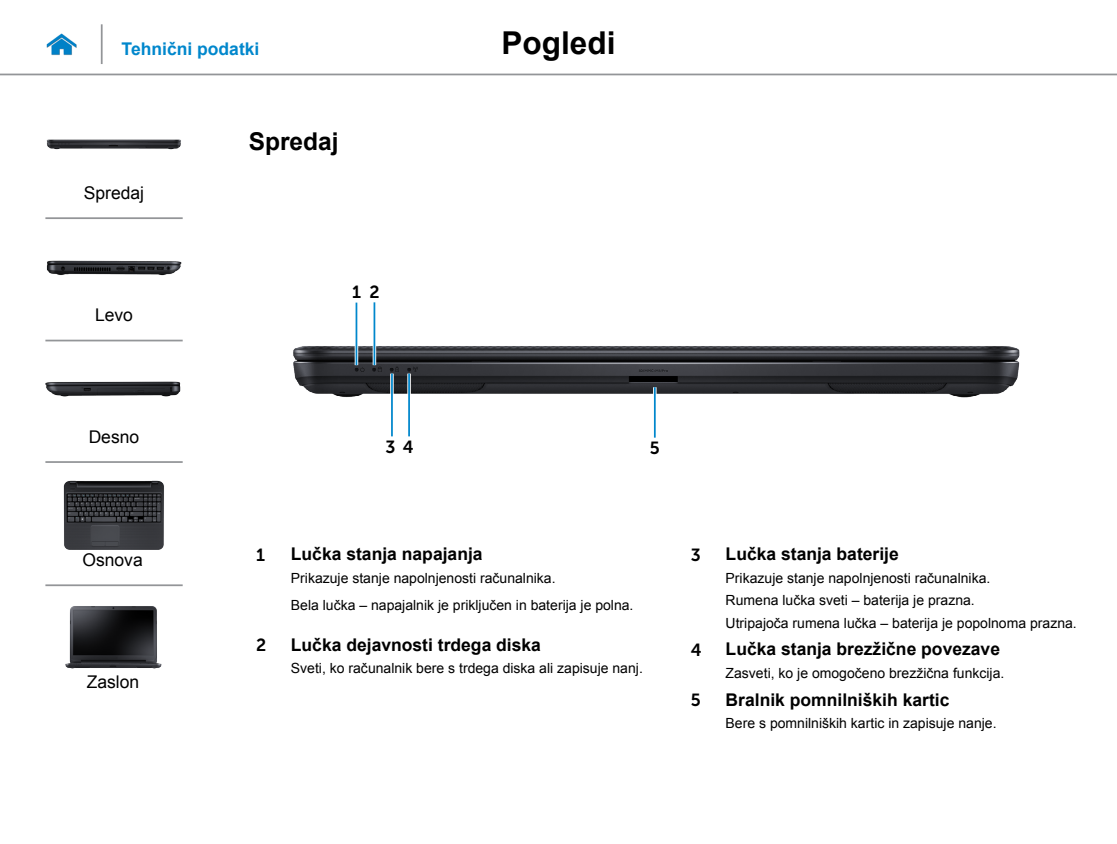
<style>
.page{position:relative;width:1117px;height:844px;background:#fff}
.page>*{position:absolute;margin:0;border:0;box-sizing:border-box;transform-origin:0 0}
.t1{font:700 31.5px "Arial";color:#000}
.Head2{font:700 24.5px "Arial";color:#000}
.Callout_Head{font:700 17.5px "Arial";color:#000}
.t2{font:17.5px "Arial";color:#000}
.Hyperlink{font:700 17.5px "Arial";color:#0087cc}
.Callout-L{font:17.5px "Museo Sans For Dell 700";color:#000}
.Callout_description{font:14px "Arial";color:#000}
</style>
<div class="page">
<hr style="left:0;top:74px;width:1116px;height:1px;background:#939598">
<img style="left:46px;top:33px;width:31px;height:23px">
<img style="left:293px;top:346px;width:727px;height:52px">
<svg style="left:354px;top:302px;width:4px;height:63px"></svg>
<hr style="left:355px;top:302px;width:2px;height:63px;background:#0087cc">
<svg style="left:372px;top:302px;width:4px;height:63px"></svg>
<hr style="left:373px;top:302px;width:2px;height:63px;background:#0087cc">
<hr style="left:390px;top:373px;width:3px;height:63px;background:#fff">
<hr style="left:391px;top:373px;width:2px;height:63px;background:#0087cc">
<svg style="left:407px;top:373px;width:4px;height:25px"></svg>
<hr style="left:408px;top:373px;width:2px;height:63px;background:#0087cc">
<hr style="left:653px;top:387px;width:3px;height:50px;background:#fff">
<hr style="left:653px;top:387px;width:2px;height:50px;background:#0087cc">
<hr style="left:101px;top:24px;width:2px;height:40px;background:#939598">
<img style="left:46px;top:139px;width:135px;height:11px">
<img style="left:46px;top:260px;width:136px;height:16px">
<img style="left:45px;top:381px;width:136px;height:16px">
<img style="left:64px;top:480px;width:100px;height:69px">
<img style="left:65px;top:606px;width:97px;height:63px">
<hr style="left:45px;top:217px;width:138px;height:2px;background:#939598">
<hr style="left:45px;top:339px;width:138px;height:2px;background:#939598">
<hr style="left:45px;top:461px;width:138px;height:2px;background:#939598">
<hr style="left:45px;top:584px;width:138px;height:2px;background:#939598">
<p class="Hyperlink" style="left:122px;top:37px;width:139px">Tehnični podatki</p>
<h1 class="t1" style="left:501px;top:22px;width:115px">Pogledi</h1>
<p class="t2" style="left:84px;top:181px;width:62px">Spredaj</p>
<p class="t2" style="left:95px;top:303px;width:39px">Levo</p>
<p class="Head2" style="left:249px;top:125px;width:91px">Spredaj</p>
<p class="Callout-L" style="left:352px;top:282px;width:10px">1</p>
<p class="Callout-L" style="left:369px;top:282px;width:12px">2</p>
<p class="t2" style="left:89px;top:425px;width:52px">Desno</p>
<p class="t2" style="left:82px;top:548px;width:62px">Osnova</p>
<p class="t2" style="left:87px;top:670px;width:54px">Zaslon</p>
<p class="Callout-L" style="left:385px;top:437px;width:30px">3 4</p>
<p class="Callout-L" style="left:649px;top:438px;width:11px">5</p>
<p class="Callout-L" style="left:256px;top:544px;width:10px">1</p>
<p class="Callout_Head" style="left:291px;top:542px;width:193px">Lučka stanja napajanja</p>
<p class="Callout_description" style="left:291px;top:568px;width:266px">Prikazuje stanje napolnjenosti računalnika.</p>
<p class="Callout_description" style="left:291px;top:596px;width:344px">Bela lučka – napajalnik je priključen in baterija je polna.</p>
<p class="Callout-L" style="left:256px;top:635px;width:12px">2</p>
<p class="Callout_Head" style="left:291px;top:633px;width:251px">Lučka dejavnosti trdega diska</p>
<p class="Callout_description" style="left:291px;top:659px;width:353px">Sveti, ko računalnik bere s trdega diska ali zapisuje nanj.</p>
<p class="Callout-L" style="left:690px;top:544px;width:12px">3</p>
<p class="Callout_Head" style="left:725px;top:542px;width:175px">Lučka stanja baterije</p>
<p class="Callout_description" style="left:725px;top:568px;width:266px">Prikazuje stanje napolnjenosti računalnika.</p>
<p class="Callout_description" style="left:725px;top:591px;width:250px">Rumena lučka sveti – baterija je prazna.</p>
<p class="Callout_description" style="left:725px;top:613px;width:352px">Utripajoča rumena lučka – baterija je popolnoma prazna.</p>
<p class="Callout-L" style="left:690px;top:640px;width:12px">4</p>
<p class="Callout_Head" style="left:725px;top:637px;width:276px">Lučka stanja brezžične povezave</p>
<p class="Callout_description" style="left:725px;top:663px;width:280px">Zasveti, ko je omogočeno brezžična funkcija.</p>
<p class="Callout-L" style="left:690px;top:690px;width:11px">5</p>
<p class="Callout_Head" style="left:725px;top:687px;width:225px">Bralnik pomnilniških kartic</p>
<p class="Callout_description" style="left:725px;top:713px;width:272px">Bere s pomnilniških kartic in zapisuje nanje.</p>
</div>
